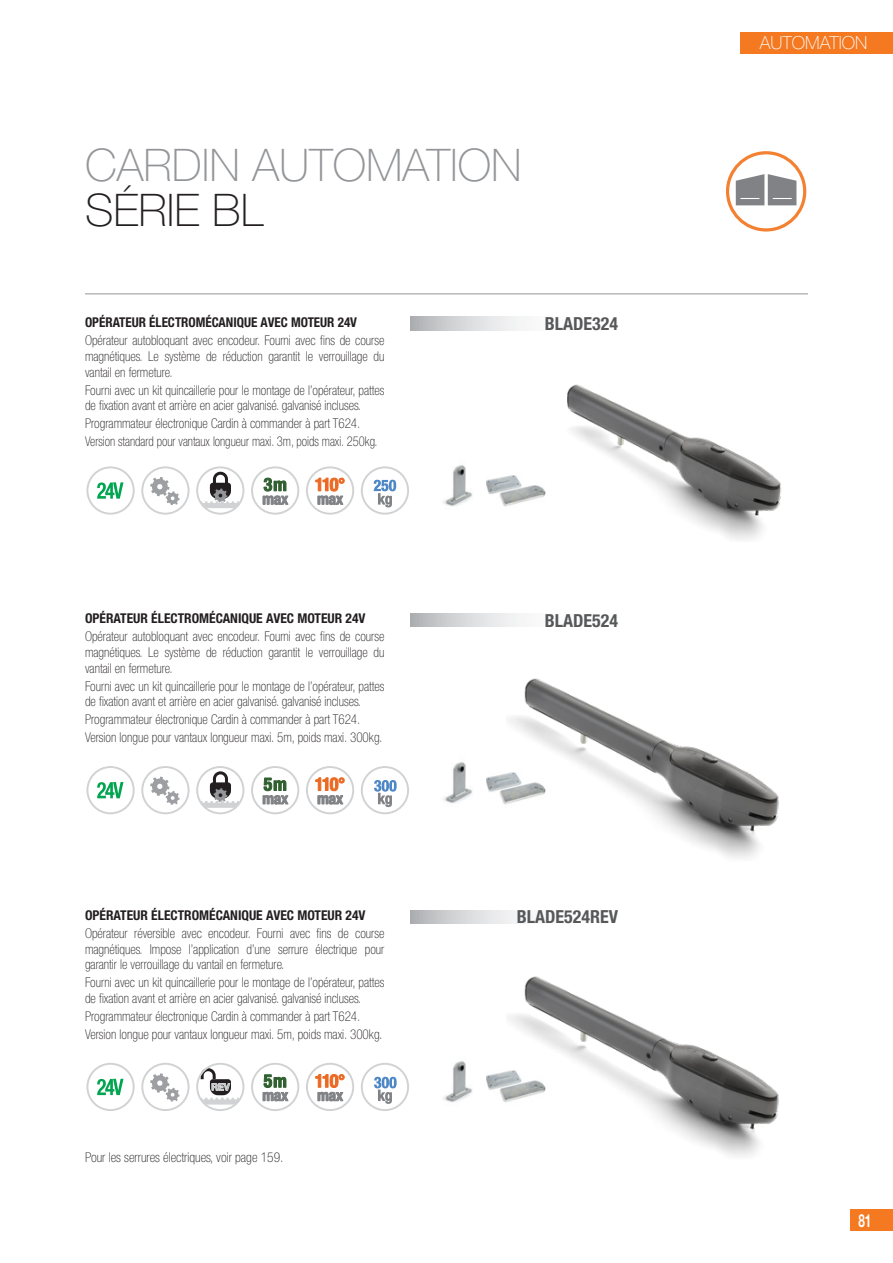
<style>
.page{position:relative;width:893px;height:1263px;background:#fff}
.page>*{position:absolute;margin:0;border:0;box-sizing:border-box;transform-origin:0 0}
.t1{font:100 45px "Helvetica Neue LT Std";color:#939598}
.t2{font:100 45px "Helvetica Neue LT Std";color:#231f20}
.t3{font:700 condensed 18px "Helvetica Neue LT Std";color:#57585a}
.t4{font:100 18px "Helvetica Neue LT Std";color:#fff}
.t5{font:700 18px "Helvetica Neue LT Std";color:#fff;scale:.65 1}
.t6{font:100 condensed 13.5px/15.8px "Helvetica Neue LT Std";color:#231f20;text-align:justify}
.t7{font:700 condensed 13.5px "Helvetica Neue LT Std";color:#231f20}
.t8{font:100 condensed 13.5px "Helvetica Neue LT Std";color:#231f20;scale:.93 1}
.t9{font:700 9.75px "Helvetica Neue";color:#d1d2d4;scale:.95 1}
</style>
<div class="page">
<div style="left:850px;top:1209px;width:43px;height:22px;background:#f47921"></div>
<div style="left:740px;top:32px;width:153px;height:21px;background:#f47921"></div>
<hr style="left:85px;top:293px;width:723px;height:1px;background:#939598">
<img style="left:509px;top:678px;width:270px;height:180px">
<img style="left:486px;top:475px;width:36px;height:32px">
<img style="left:486px;top:766px;width:66px;height:41px">
<img style="left:486px;top:1071px;width:21px;height:32px">
<img style="left:443px;top:465px;width:30px;height:42px">
<img style="left:443px;top:762px;width:30px;height:42px">
<img style="left:443px;top:1061px;width:30px;height:42px">
<img style="left:507px;top:976px;width:272px;height:180px">
<img style="left:522px;top:384px;width:260px;height:156px">
<div style="left:726px;top:151px;width:80px;height:81px;border:3px solid #f48031;border-radius:50%"></div>
<svg style="left:736px;top:174px;width:60px;height:31px;background:#96989a"></svg>
<svg style="left:410px;top:614px;width:113px;height:13px"></svg>
<svg style="left:410px;top:910px;width:113px;height:13px"></svg>
<svg style="left:410px;top:317px;width:113px;height:13px"></svg>
<div style="left:251px;top:466px;width:48px;height:49px;border:2px solid #d1d2d4;border-radius:50%"></div>
<svg style="left:263px;top:478px;width:26px;height:27px"></svg>
<div style="left:196px;top:466px;width:48px;height:49px;border:2px solid #d1d2d4;border-radius:50%"></div>
<svg style="left:200px;top:472px;width:40px;height:36px"></svg>
<div style="left:141px;top:466px;width:49px;height:49px;border:2px solid #d1d2d4;border-radius:50%"></div>
<svg style="left:150px;top:477px;width:30px;height:28px"></svg>
<div style="left:141px;top:766px;width:49px;height:48px;border:2px solid #d1d2d4;border-radius:50%"></div>
<svg style="left:150px;top:776px;width:30px;height:29px"></svg>
<div style="left:141px;top:1063px;width:49px;height:48px;border:2px solid #d1d2d4;border-radius:50%"></div>
<svg style="left:150px;top:1073px;width:30px;height:29px"></svg>
<svg style="left:97px;top:482px;width:26px;height:17px"></svg>
<div style="left:86px;top:466px;width:49px;height:49px;border:2px solid #d1d2d4;border-radius:50%"></div>
<svg style="left:97px;top:782px;width:26px;height:16px"></svg>
<div style="left:86px;top:766px;width:49px;height:48px;border:2px solid #d1d2d4;border-radius:50%"></div>
<svg style="left:97px;top:1079px;width:26px;height:16px"></svg>
<div style="left:86px;top:1063px;width:49px;height:48px;border:2px solid #d1d2d4;border-radius:50%"></div>
<div style="left:196px;top:766px;width:48px;height:48px;border:2px solid #d1d2d4;border-radius:50%"></div>
<svg style="left:200px;top:771px;width:40px;height:37px"></svg>
<div style="left:306px;top:466px;width:48px;height:49px;border:2px solid #d1d2d4;border-radius:50%"></div>
<svg style="left:315px;top:478px;width:30px;height:27px"></svg>
<div style="left:361px;top:466px;width:48px;height:49px;border:2px solid #d1d2d4;border-radius:50%"></div>
<svg style="left:374px;top:480px;width:22px;height:27px"></svg>
<div style="left:251px;top:766px;width:48px;height:48px;border:2px solid #d1d2d4;border-radius:50%"></div>
<svg style="left:263px;top:778px;width:26px;height:26px"></svg>
<div style="left:251px;top:1063px;width:48px;height:48px;border:2px solid #d1d2d4;border-radius:50%"></div>
<svg style="left:263px;top:1074px;width:26px;height:27px"></svg>
<div style="left:196px;top:1063px;width:48px;height:48px;border:2px solid #d1d2d4;border-radius:50%"></div>
<svg style="left:200px;top:1068px;width:40px;height:36px"></svg>
<div style="left:306px;top:766px;width:48px;height:48px;border:2px solid #d1d2d4;border-radius:50%"></div>
<svg style="left:315px;top:777px;width:30px;height:27px"></svg>
<div style="left:306px;top:1063px;width:48px;height:48px;border:2px solid #d1d2d4;border-radius:50%"></div>
<svg style="left:315px;top:1074px;width:30px;height:27px"></svg>
<div style="left:361px;top:766px;width:48px;height:48px;border:2px solid #d1d2d4;border-radius:50%"></div>
<svg style="left:374px;top:780px;width:23px;height:27px"></svg>
<div style="left:361px;top:1063px;width:48px;height:48px;border:2px solid #d1d2d4;border-radius:50%"></div>
<svg style="left:374px;top:1077px;width:23px;height:27px"></svg>
<p class="t1" style="left:85px;top:139px;width:438px">CARDIN AUTOMATION</p>
<p class="t2" style="left:85px;top:184px;width:180px">SÉRIE BL</p>
<p class="t7" style="left:85px;top:314px;width:274px">OPÉRATEUR ÉLECTROMÉCANIQUE AVEC MOTEUR 24V</p>
<p class="t6" style="left:85px;top:332px;width:301px">Opérateur autobloquant avec encodeur. Fourni avec fins de course magnétiques. Le système de réduction garantit le verrouillage du vantail en fermeture.</p>
<p class="t6" style="left:85px;top:382px;width:301px">Fourni avec un kit quincaillerie pour le montage de l’opérateur, pattes de fixation avant et arrière en acier galvanisé. galvanisé incluses.</p>
<p class="t6" style="left:85px;top:415px;width:277px">Programmateur électronique Cardin à commander à part T624.</p>
<p class="t8" style="left:85px;top:434px;width:316px">Version standard pour vantaux longueur maxi. 3m, poids maxi. 250kg.</p>
<p class="t3" style="left:545px;top:313px;width:75px">BLADE324</p>
<p class="t7" style="left:85px;top:610px;width:282px">OPÉRATEUR ÉLECTROMÉCANIQUE AVEC MOTEUR 24V</p>
<p class="t6" style="left:85px;top:628px;width:301px">Opérateur autobloquant avec encodeur. Fourni avec fins de course magnétiques. Le système de réduction garantit le verrouillage du vantail en fermeture.</p>
<p class="t6" style="left:85px;top:678px;width:301px">Fourni avec un kit quincaillerie pour le montage de l’opérateur, pattes de fixation avant et arrière en acier galvanisé. galvanisé incluses.</p>
<p class="t6" style="left:85px;top:711px;width:277px">Programmateur électronique Cardin à commander à part T624.</p>
<p class="t6" style="left:85px;top:729px;width:299px">Version longue pour vantaux longueur maxi. 5m, poids maxi. 300kg.</p>
<p class="t3" style="left:545px;top:609px;width:75px">BLADE524</p>
<p class="t7" style="left:85px;top:907px;width:282px">OPÉRATEUR ÉLECTROMÉCANIQUE AVEC MOTEUR 24V</p>
<p class="t6" style="left:85px;top:925px;width:301px">Opérateur réversible avec encodeur. Fourni avec fins de course magnétiques. Impose l’application d’une serrure électrique pour garantir le verrouillage du vantail en fermeture.</p>
<p class="t6" style="left:85px;top:974px;width:301px">Fourni avec un kit quincaillerie pour le montage de l’opérateur, pattes de fixation avant et arrière en acier galvanisé. galvanisé incluses.</p>
<p class="t6" style="left:85px;top:1008px;width:277px">Programmateur électronique Cardin à commander à part T624.</p>
<p class="t6" style="left:85px;top:1026px;width:299px">Version longue pour vantaux longueur maxi. 5m, poids maxi. 300kg.</p>
<p class="t9" style="left:211px;top:1078px;width:21px">REV</p>
<p class="t6" style="left:85px;top:1149px;width:200px">Pour les serrures électriques, voir page 159.</p>
<p class="t3" style="left:517px;top:906px;width:103px">BLADE524REV</p>
<h2 class="t4" style="left:760px;top:32px;width:109px">AUTOMATION</h2>
<h2 class="t5" style="left:858px;top:1209px;width:22px">81</h2>
</div>
